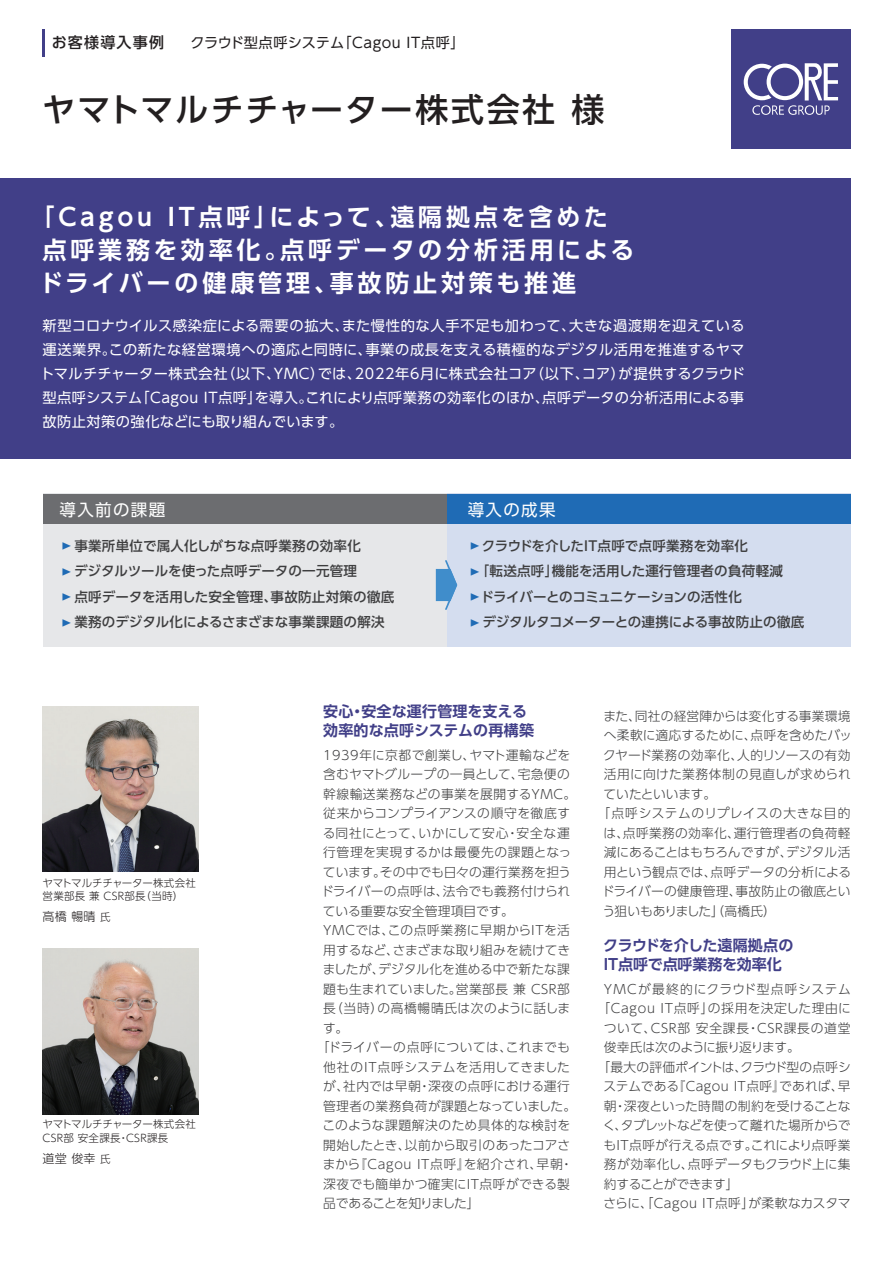
<style>
.page{position:relative;width:893px;height:1263px;background:#fff}
.page>*{position:absolute;margin:0;border:0;box-sizing:border-box;transform-origin:0 0}
.t1{font:500 33px "UD Shin Go Pro";letter-spacing:.06em;color:#231f20}
.t2{font:700 24px/33px "UD Shin Go Pro De";letter-spacing:.16em;color:#fff}
.t3{font:16.5px "UD Shin Go Pro";letter-spacing:.08em;color:#fff}
.t4{font:700 15px/19.5px "UD Shin Go Pro De";letter-spacing:-.005em;color:#413f88}
.t5{font:500 15px "UD Shin Go Pro";letter-spacing:.08em;color:#231f20}
.t6{font:14.25px/24px "UD Shin Go Pro";letter-spacing:.03em;color:#fff;text-align:justify}
.t7{font:14.25px "UD Shin Go Pro";letter-spacing:.04em;color:#231f20}
.t8{font:500 13.5px/25.5px "UD Shin Go Pro";letter-spacing:.01em;color:#3e3e3f}
.t9{font:300 12.75px "UD Shin Go Pro";letter-spacing:.015em;color:#3e3e3f}
.t10{font:300 12.75px "UD Shin Go Pro";letter-spacing:.055em;color:#3e3e3f}
.t11{font:300 12.75px "UD Shin Go Pro";letter-spacing:.04em;color:#3e3e3f}
.t12{font:300 12.75px "UD Shin Go Pro";letter-spacing:.035em;color:#3e3e3f}
.t13{font:300 12.75px "UD Shin Go Pro";letter-spacing:-.015em;color:#3e3e3f}
.t14{font:300 12.75px "UD Shin Go Pro";letter-spacing:-.045em;color:#3e3e3f}
.t15{font:300 12.75px "UD Shin Go Pro";letter-spacing:.06em;color:#3e3e3f}
.t16{font:300 12.75px "UD Shin Go Pro";letter-spacing:-.01em;color:#3e3e3f}
.t17{font:300 12.75px "UD Shin Go Pro";letter-spacing:-.005em;color:#3e3e3f}
.t18{font:300 12.75px "UD Shin Go Pro";letter-spacing:.065em;color:#3e3e3f}
.t19{font:300 12.75px "UD Shin Go Pro";letter-spacing:-.03em;color:#3e3e3f}
.t20{font:300 12.75px "UD Shin Go Pro";letter-spacing:-.04em;color:#3e3e3f}
.t21{font:300 12.75px "UD Shin Go Pro";letter-spacing:-.075em;color:#3e3e3f}
.t22{font:300 12.75px "UD Shin Go Pro";letter-spacing:-.02em;color:#3e3e3f}
.t23{font:300 12px "UD Shin Go Pro";letter-spacing:.02em;color:#231f20}
.t24{font:300 10.5px/13.5px "UD Shin Go Pro";letter-spacing:.02em;color:#231f20}
.s1{font-size:8.1px;color:#1f6bb5}
.s2{font-size:10.5px}
</style>
<div class="page">
<div style="left:0;top:179px;width:850px;height:280px;background:#413f88"></div>
<div style="left:731px;top:30px;width:119px;height:119px;background:#413f88"></div>
<svg style="left:744px;top:63px;width:94px;height:52px"></svg>
<hr style="left:43px;top:29px;width:2px;height:27px;background:#413f88">
<div style="left:43px;top:494px;width:807px;height:153px;background:#d4ddef"></div>
<div style="left:43px;top:494px;width:403px;height:153px;background:#e6e7e9"></div>
<div style="left:43px;top:494px;width:807px;height:30px;background:#1f6bb5"></div>
<div style="left:43px;top:494px;width:403px;height:30px;background:#6c6d70"></div>
<svg style="left:435px;top:559px;width:23px;height:52px"></svg>
<img style="left:43px;top:706px;width:155px;height:166px">
<img style="left:43px;top:949px;width:155px;height:165px">
<p class="t5" style="left:52px;top:30px;width:114px">お客様導入事例</p>
<p class="t7" style="left:190px;top:31px;width:276px">クラウド型点呼システム「Cagou IT点呼」</p>
<h1 class="t1" style="left:42px;top:83px;width:564px">ヤマトマルチチャーター株式会社 様</h1>
<h2 class="t2" style="left:39px;top:200px;width:597px;text-indent:-9px">「Cagou IT点呼」によって、遠隔拠点を含めた点呼業務を効率化。点呼データの分析活用によるドライバーの健康管理、事故防止対策も推進</h2>
<p class="t6" style="left:40px;top:313px;width:707px">新型コロナウイルス感染症による需要の拡大、また慢性的な人手不足も加わって、大きな過渡期を迎えている運送業界。この新たな経営環境への適応と同時に、事業の成長を支える積極的なデジタル活用を推進するヤマトマルチチャーター株式会社（以下、YMC）では、2022年6月に株式会社コア（以下、コア）が提供するクラウド型点呼システム「Cagou IT点呼」を導入。これにより点呼業務の効率化のほか、点呼データの分析活用による事故防止対策の強化などにも取り組んでいます。</p>
<p class="t3" style="left:60px;top:496px;width:107px">導入前の課題</p>
<p class="t3" style="left:468px;top:496px;width:89px">導入の成果</p>
<p class="t8" style="left:60px;top:533px;width:336px"><span class="s1">▶</span>事業所単位で属人化しがちな点呼業務の効率化<br><span class="s1">▶</span>デジタルツールを使った点呼データの一元管理<br><span class="s1">▶</span>点呼データを活用した安全管理、事故防止対策の徹底<span class="s1">▶</span>業務のデジタル化によるさまざまな事業課題の解決</p>
<p class="t8" style="left:468px;top:533px;width:338px"><span class="s1">▶</span>クラウドを介したIT点呼で点呼業務を効率化<br><span class="s1">▶</span>「転送点呼」機能を活用した運行管理者の負荷軽減<br><span class="s1">▶</span>ドライバーとのコミュニケーションの活性化<br><span class="s1">▶</span>デジタルタコメーターとの連携による事故防止の徹底</p>
<p class="t24" style="left:43px;top:876px;width:155px">ヤマトマルチチャーター株式会社営業部長 兼 CSR部長（当時）</p>
<p class="t23" style="left:43px;top:907px;width:69px">高橋 暢晴 <span class="s2">氏</span></p>
<p class="t24" style="left:43px;top:1117px;width:155px">ヤマトマルチチャーター株式会社<br>CSR部 安全課長・CSR課長</p>
<p class="t23" style="left:43px;top:1148px;width:69px">道堂 俊幸 <span class="s2">氏</span></p>
<p class="t4" style="left:323px;top:701px;width:212px">安心・安全な運行管理を支える効率的な点呼システムの再構築</p>
<p class="t9" style="left:323px;top:745px;width:248px">1939年に京都で創業し、ヤマト運輸などを</p>
<p class="t9" style="left:323px;top:764px;width:248px">含むヤマトグループの一員として、宅急便の</p>
<p class="t11" style="left:323px;top:784px;width:255px">幹線輸送業務などの事業を展開するYMC。</p>
<p class="t9" style="left:323px;top:803px;width:248px">従来からコンプライアンスの順守を徹底す</p>
<p class="t9" style="left:323px;top:823px;width:249px">る同社にとって、いかにして安心・安全な運</p>
<p class="t12" style="left:323px;top:842px;width:249px">行管理を実現するかは最優先の課題となっ</p>
<p class="t9" style="left:323px;top:862px;width:250px">ています。その中でも日々の運行業務を担う</p>
<p class="t9" style="left:321px;top:881px;width:251px">ドライバーの点呼は、法令でも義務付けられ</p>
<p class="t9" style="left:323px;top:901px;width:193px">ている重要な安全管理項目です。</p>
<p class="t12" style="left:323px;top:920px;width:248px">YMCでは、この点呼業務に早期からITを活</p>
<p class="t16" style="left:323px;top:940px;width:248px">用するなど、さまざまな取り組みを続けてき</p>
<p class="t9" style="left:323px;top:959px;width:249px">ましたが、デジタル化を進める中で新たな課</p>
<p class="t9" style="left:323px;top:979px;width:248px">題も生まれていました。営業部長 兼 CSR部</p>
<p class="t12" style="left:323px;top:998px;width:249px">長（当時）の高橋暢晴氏は次のように話しま</p>
<p class="t9" style="left:323px;top:1018px;width:27px">す。</p>
<p class="t9" style="left:317px;top:1037px;width:255px">「ドライバーの点呼については、これまでも</p>
<p class="t9" style="left:323px;top:1057px;width:248px">他社のIT点呼システムを活用してきました</p>
<p class="t9" style="left:323px;top:1076px;width:248px">が、社内では早朝・深夜の点呼における運行</p>
<p class="t9" style="left:323px;top:1095px;width:255px">管理者の業務負荷が課題となっていました。</p>
<p class="t11" style="left:322px;top:1115px;width:249px">このような課題解決のため具体的な検討を</p>
<p class="t13" style="left:323px;top:1134px;width:249px">開始したとき、以前から取引のあったコアさ</p>
<p class="t10" style="left:323px;top:1154px;width:252px">まから『Cagou IT点呼』を紹介され、早朝・</p>
<p class="t9" style="left:323px;top:1173px;width:248px">深夜でも簡単かつ確実にIT点呼ができる製</p>
<p class="t21" style="left:323px;top:1193px;width:158px">品であることを知りました」</p>
<p class="t9" style="left:603px;top:705px;width:249px">また、同社の経営陣からは変化する事業環境</p>
<p class="t9" style="left:604px;top:725px;width:249px">へ柔軟に適応するために、点呼を含めたバッ</p>
<p class="t9" style="left:603px;top:744px;width:249px">クヤード業務の効率化、人的リソースの有効</p>
<p class="t9" style="left:604px;top:764px;width:249px">活用に向けた業務体制の見直しが求められ</p>
<p class="t22" style="left:604px;top:783px;width:114px">ていたといいます。</p>
<p class="t10" style="left:597px;top:803px;width:255px">「点呼システムのリプレイスの大きな目的</p>
<p class="t9" style="left:604px;top:822px;width:248px">は、点呼業務の効率化、運行管理者の負荷軽</p>
<p class="t17" style="left:604px;top:842px;width:248px">減にあることはもちろんですが、デジタル活</p>
<p class="t9" style="left:604px;top:861px;width:249px">用という観点では、点呼データの分析による</p>
<p class="t9" style="left:602px;top:881px;width:250px">ドライバーの健康管理、事故防止の徹底とい</p>
<p class="t20" style="left:603px;top:900px;width:175px">う狙いもありました」（高橋氏）</p>
<p class="t4" style="left:603px;top:935px;width:192px">クラウドを介した遠隔拠点の<br>IT点呼で点呼業務を効率化</p>
<p class="t18" style="left:604px;top:979px;width:249px">YMCが最終的にクラウド型点呼システム</p>
<p class="t10" style="left:597px;top:998px;width:255px">「Cagou IT点呼」の採用を決定した理由に</p>
<p class="t15" style="left:604px;top:1018px;width:248px">ついて、CSR部 安全課長・CSR課長の道堂</p>
<p class="t19" style="left:604px;top:1037px;width:197px">俊幸氏は次のように振り返ります。</p>
<p class="t13" style="left:597px;top:1057px;width:255px">「最大の評価ポイントは、クラウド型の点呼シ</p>
<p class="t9" style="left:604px;top:1076px;width:248px">ステムである『Cagou IT点呼』であれば、早</p>
<p class="t9" style="left:604px;top:1096px;width:248px">朝・深夜といった時間の制約を受けることな</p>
<p class="t14" style="left:603px;top:1115px;width:249px">く、タブレットなどを使って離れた場所からで</p>
<p class="t9" style="left:604px;top:1135px;width:248px">もIT点呼が行える点です。これにより点呼業</p>
<p class="t9" style="left:604px;top:1154px;width:248px">務が効率化し、点呼データもクラウド上に集</p>
<p class="t14" style="left:604px;top:1174px;width:136px">約することができます」</p>
<p class="t11" style="left:603px;top:1193px;width:249px">さらに、「Cagou IT点呼」が柔軟なカスタマ</p>
</div>
